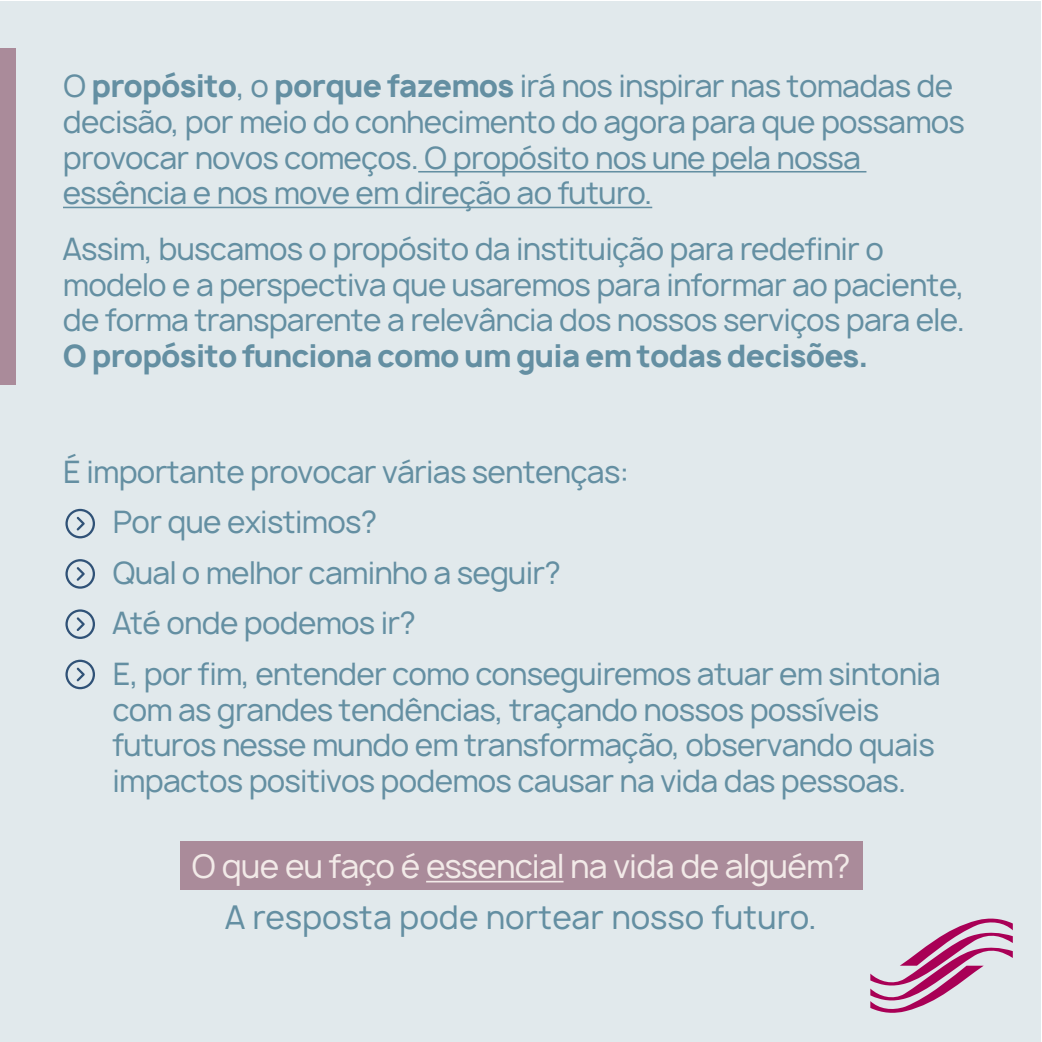
<style>
.page{position:relative;width:1042px;height:1042px;background:#fff}
.page>*{position:absolute;margin:0;border:0;box-sizing:border-box;transform-origin:0 0}
.t1{font:31.5px "Manrope";letter-spacing:-.025em;color:#f2eae8}
.t2{font:31.5px "Manrope";color:#648fa2}
.t3{font:29.75px/35.7px "Manrope";letter-spacing:-.025em;color:#648fa2}
.t4{font:700 29.75px "Manrope";letter-spacing:-.025em;color:#648fa2}
.s1{font-weight:700}
</style>
<div class="page">
<div style="left:1px;top:1px;width:1040px;height:1040px;background:#e1e9ec"></div>
<div style="left:180px;top:841px;width:682px;height:49px;background:#aa8b9a"></div>
<svg style="left:870px;top:918px;width:143px;height:95px"></svg>
<hr style="left:418px;top:171px;width:448px;height:1px;background:#648fa2">
<hr style="left:63px;top:207px;width:589px;height:1px;background:#648fa2">
<hr style="left:426px;top:881px;width:137px;height:1px;background:#f2eae8">
<svg style="left:65px;top:509px;width:30px;height:29px"></svg>
<svg style="left:65px;top:559px;width:30px;height:30px"></svg>
<svg style="left:65px;top:609px;width:30px;height:30px"></svg>
<svg style="left:65px;top:660px;width:30px;height:29px"></svg>
<div style="left:0;top:48px;width:16px;height:336px;background:#aa8b9a"></div>
<p class="t3" style="left:63px;top:68px;width:903px">O <span class="s1">propósito</span>, o <span class="s1">porque fazemos</span> irá nos inspirar nas tomadas de decisão, por meio do conhecimento do agora para que possamos provocar novos começos. O propósito nos une pela nossa essência e nos move em direção ao futuro.</p>
<p class="t3" style="left:63px;top:231px;width:903px">Assim, buscamos o propósito da instituição para redefinir o modelo e a perspectiva que usaremos para informar ao paciente, de forma transparente a relevância dos nossos serviços para ele.</p>
<p class="t4" style="left:63px;top:336px;width:807px">O propósito funciona como um guia em todas decisões.</p>
<p class="t3" style="left:113px;top:446px;width:830px;line-height:50.6px;text-indent:-50px">É importante provocar várias sentenças:<br>Por que existimos?<br>Qual o melhor caminho a seguir?<br>Até onde podemos ir?<br>E, por fim, entender como conseguiremos atuar em sintonia</p>
<p class="t3" style="left:113px;top:692px;width:823px">com as grandes tendências, traçando nossos possíveis futuros nesse mundo em transformação, observando quais impactos positivos podemos causar na vida das pessoas.</p>
<p class="t1" style="left:192px;top:847px;width:660px">O que eu faço é essencial na vida de alguém?</p>
<p class="t2" style="left:225px;top:897px;width:593px">A resposta pode nortear nosso futuro.</p>
</div>
